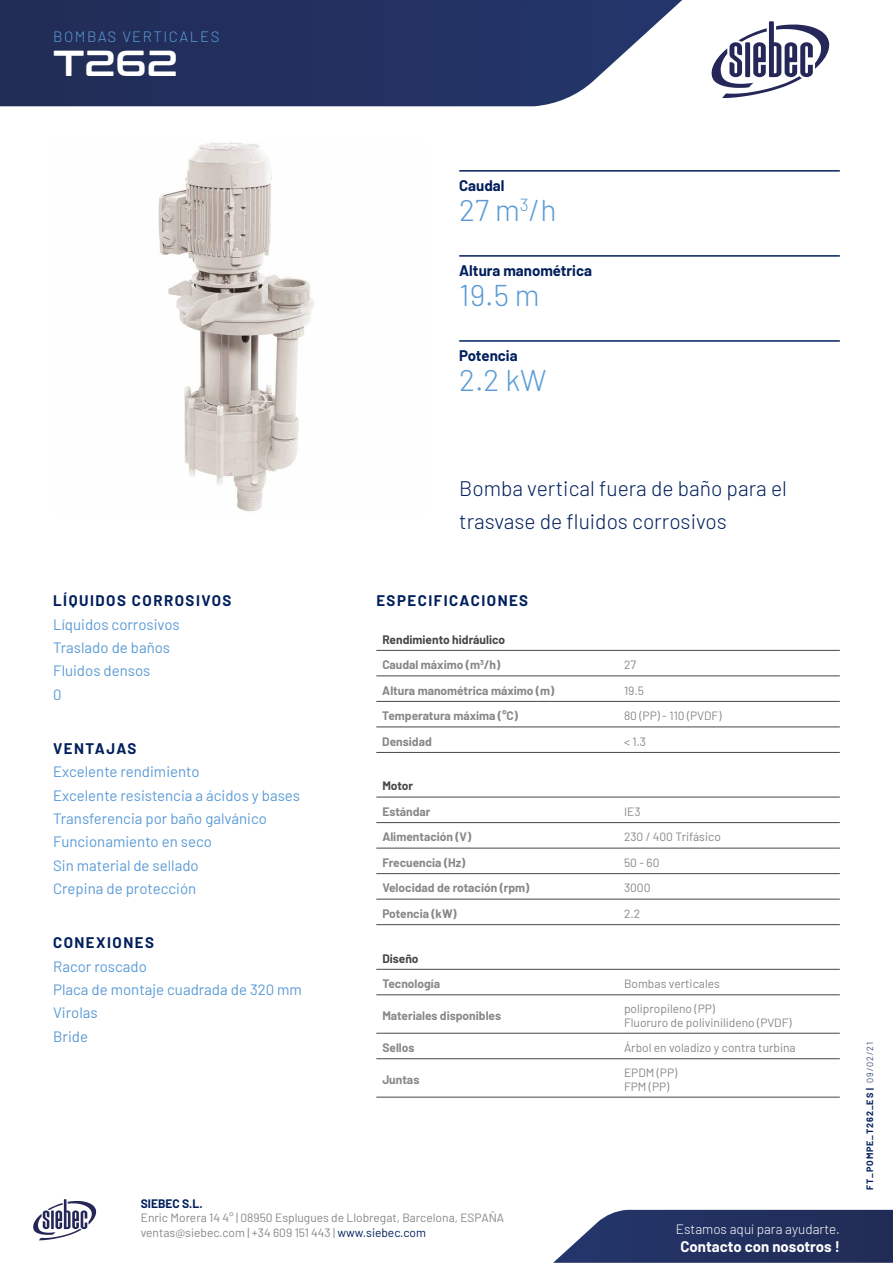
<style>
.page{position:relative;width:893px;height:1263px;background:#fff}
.page>*{position:absolute;margin:0;border:0;box-sizing:border-box;transform-origin:0 0}
.t1{font:36px "Conthrax Sb";color:#fff}
.t2{font:300 30px "Barlow";color:#5b9bd5}
.t3{font:300 21px/32.7px "Barlow";color:#001f5c}
.t4{font:15px/23.4px "Barlow";color:#5b9bd5}
.t5{font:700 15px "Barlow";letter-spacing:.095em;color:#001f5c}
.t6{font:700 15px "Barlow";color:#fff}
.t7{font:700 15px "Barlow";color:#001f5c}
.t8{font:300 15px "Barlow";letter-spacing:.1em;color:#5b9bd5}
.t9{font:700 15px "Barlow";letter-spacing:-.005em;color:#001f5c}
.t10{font:300 13.5px "Barlow";color:#fff}
.t11{font:12px/14.4px "Barlow";color:#878787}
.t12{font:700 12px "Barlow";color:#878787}
.t13{font:700 12px/25.5px "Barlow";color:#464646}
.t14{font:700 12px "Barlow";color:#001f5c}
.t15{font:700 9px "Barlow";letter-spacing:.1em;color:#001f5c}
.s1{color:#878787}
.s2{color:#001f5c}
.s3{font-weight:300}
</style>
<div class="page">
<svg style="left:0;top:0;width:682px;height:106px;background:#35426d"></svg>
<svg style="left:553px;top:1210px;width:340px;height:53px;background:#37446e"></svg>
<svg style="left:712px;top:21px;width:117px;height:76px"></svg>
<svg style="left:33px;top:1199px;width:63px;height:41px"></svg>
<img style="left:158px;top:142px;width:156px;height:370px">
<hr style="left:459px;top:170px;width:381px;height:2px;background:#001f5c">
<hr style="left:459px;top:255px;width:381px;height:2px;background:#001f5c">
<hr style="left:459px;top:340px;width:381px;height:2px;background:#001f5c">
<hr style="left:376px;top:650px;width:242px;height:1px;background:#464646">
<hr style="left:618px;top:650px;width:222px;height:1px;background:#464646">
<hr style="left:376px;top:675px;width:242px;height:1px;background:#464646">
<hr style="left:618px;top:675px;width:222px;height:1px;background:#464646">
<hr style="left:376px;top:701px;width:242px;height:1px;background:#464646">
<hr style="left:618px;top:701px;width:222px;height:1px;background:#464646">
<hr style="left:376px;top:726px;width:242px;height:1px;background:#464646">
<hr style="left:618px;top:726px;width:222px;height:1px;background:#464646">
<hr style="left:376px;top:752px;width:242px;height:1px;background:#464646">
<hr style="left:618px;top:752px;width:222px;height:1px;background:#464646">
<hr style="left:376px;top:797px;width:242px;height:1px;background:#464646">
<hr style="left:618px;top:797px;width:222px;height:1px;background:#464646">
<hr style="left:376px;top:822px;width:242px;height:1px;background:#464646">
<hr style="left:618px;top:822px;width:222px;height:1px;background:#464646">
<hr style="left:376px;top:848px;width:242px;height:1px;background:#464646">
<hr style="left:618px;top:848px;width:222px;height:1px;background:#464646">
<hr style="left:376px;top:873px;width:242px;height:1px;background:#464646">
<hr style="left:618px;top:873px;width:222px;height:1px;background:#464646">
<hr style="left:376px;top:899px;width:242px;height:1px;background:#464646">
<hr style="left:618px;top:899px;width:222px;height:1px;background:#464646">
<hr style="left:376px;top:924px;width:242px;height:1px;background:#464646">
<hr style="left:618px;top:924px;width:222px;height:1px;background:#464646">
<hr style="left:376px;top:969px;width:242px;height:1px;background:#464646">
<hr style="left:618px;top:969px;width:222px;height:1px;background:#464646">
<hr style="left:376px;top:994px;width:242px;height:1px;background:#464646">
<hr style="left:618px;top:994px;width:222px;height:1px;background:#464646">
<hr style="left:376px;top:1033px;width:242px;height:1px;background:#464646">
<hr style="left:618px;top:1033px;width:222px;height:1px;background:#464646">
<hr style="left:376px;top:1058px;width:242px;height:1px;background:#464646">
<hr style="left:618px;top:1058px;width:222px;height:1px;background:#464646">
<hr style="left:376px;top:1097px;width:242px;height:1px;background:#464646">
<hr style="left:618px;top:1097px;width:222px;height:1px;background:#464646">
<p class="t8" style="left:53px;top:25px;width:168px">BOMBAS VERTICALES</p>
<h1 class="t1" style="left:53px;top:36px;width:126px">T262</h1>
<p class="t5" style="left:459px;top:175px;width:47px">Caudal</p>
<h2 class="t2" style="left:459px;top:189px;width:99px">27 m<sup>3</sup>/h</h2>
<p class="t7" style="left:459px;top:260px;width:134px">Altura manométrica</p>
<h2 class="t2" style="left:459px;top:274px;width:82px">19.5 m</h2>
<p class="t9" style="left:459px;top:345px;width:60px">Potencia</p>
<h2 class="t2" style="left:459px;top:359px;width:89px">2.2 kW</h2>
<p class="t5" style="left:53px;top:590px;width:180px">LÍQUIDOS CORROSIVOS</p>
<p class="t4" style="left:53px;top:611px;width:128px">Líquidos corrosivos<br>Traslado de baños<br>Fluidos densos<br>0</p>
<p class="t5" style="left:53px;top:737px;width:85px">VENTAJAS</p>
<p class="t4" style="left:53px;top:759px;width:248px">Excelente rendimiento<br>Excelente resistencia a ácidos y bases<br>Transferencia por baño galvánico<br>Funcionamiento en seco<br>Sin material de sellado<br>Crepina de protección</p>
<p class="t5" style="left:53px;top:932px;width:102px">CONEXIONES</p>
<p class="t4" style="left:53px;top:953px;width:250px">Racor roscado<br>Placa de montaje cuadrada de 320 mm<br>Virolas<br>Bride</p>
<h3 class="t3" style="left:459px;top:470px;width:329px">Bomba vertical fuera de baño para el trasvase de fluidos corrosivos</h3>
<p class="t5" style="left:376px;top:590px;width:153px">ESPECIFICACIONES</p>
<p class="t13" style="left:382px;top:626px;width:124px">Rendimiento hidráulico<br><span class="s1">Caudal máximo (m</span><sup>3</sup><span class="s1">/h)</span></p>
<p class="t11" style="left:624px;top:657px;width:14px">27</p>
<p class="t12" style="left:382px;top:681px;width:173px">Altura manométrica máximo (m)</p>
<p class="t11" style="left:624px;top:682px;width:21px">19.5</p>
<p class="t12" style="left:382px;top:707px;width:137px">Temperatura máxima (°C)</p>
<p class="t11" style="left:624px;top:708px;width:99px">80 (PP) - 110 (PVDF)</p>
<p class="t12" style="left:382px;top:732px;width:51px">Densidad</p>
<p class="t11" style="left:624px;top:733px;width:24px">&lt; 1.3</p>
<p class="t13" style="left:382px;top:772px;width:32px">Motor</p>
<p class="t12" style="left:382px;top:803px;width:50px">Estándar</p>
<p class="t11" style="left:624px;top:803px;width:18px">IE3</p>
<p class="t12" style="left:382px;top:828px;width:90px">Alimentación (V)</p>
<p class="t11" style="left:624px;top:829px;width:98px">230 / 400 Trifásico</p>
<p class="t12" style="left:382px;top:854px;width:85px">Frecuencia (Hz)</p>
<p class="t11" style="left:624px;top:854px;width:37px">50 - 60</p>
<p class="t12" style="left:382px;top:879px;width:149px">Velocidad de rotación (rpm)</p>
<p class="t11" style="left:624px;top:880px;width:28px">3000</p>
<p class="t12" style="left:382px;top:905px;width:76px">Potencia (kW)</p>
<p class="t11" style="left:624px;top:905px;width:18px">2.2</p>
<p class="t13" style="left:382px;top:944px;width:38px">Diseño</p>
<p class="t12" style="left:382px;top:975px;width:59px">Tecnología</p>
<p class="t11" style="left:624px;top:975px;width:97px">Bombas verticales</p>
<p class="t12" style="left:382px;top:1007px;width:120px">Materiales disponibles</p>
<p class="t11" style="left:624px;top:1000px;width:169px">polipropileno (PP)<br>Fluoruro de polivinilideno (PVDF)</p>
<p class="t12" style="left:382px;top:1039px;width:34px">Sellos</p>
<p class="t11" style="left:624px;top:1039px;width:173px">Árbol en voladizo y contra turbina</p>
<p class="t12" style="left:382px;top:1071px;width:39px">Juntas</p>
<p class="t11" style="left:624px;top:1064px;width:55px">EPDM (PP)<br>FPM (PP)</p>
<p class="t14" style="left:141px;top:1195px;width:63px">SIEBEC S.L.</p>
<p class="t11" style="left:141px;top:1210px;width:365px">Enric Morera 14 4° | 08950 Esplugues de Llobregat, Barcelona, ESPAÑA ventas@siebec.com | +34 609 151 443 | <span class="s2">www.siebec.com</span></p>
<p class="t10" style="left:676px;top:1219px;width:165px">Estamos aquí para ayudarte.</p>
<p class="t6" style="left:680px;top:1236px;width:161px">Contacto con nosotros !</p>
<p class="t15" style="left:863px;top:1190px;width:149px;rotate:-90deg">FT_POMPE_T262_ES | <span class="s3">09/02/21</span></p>
</div>
